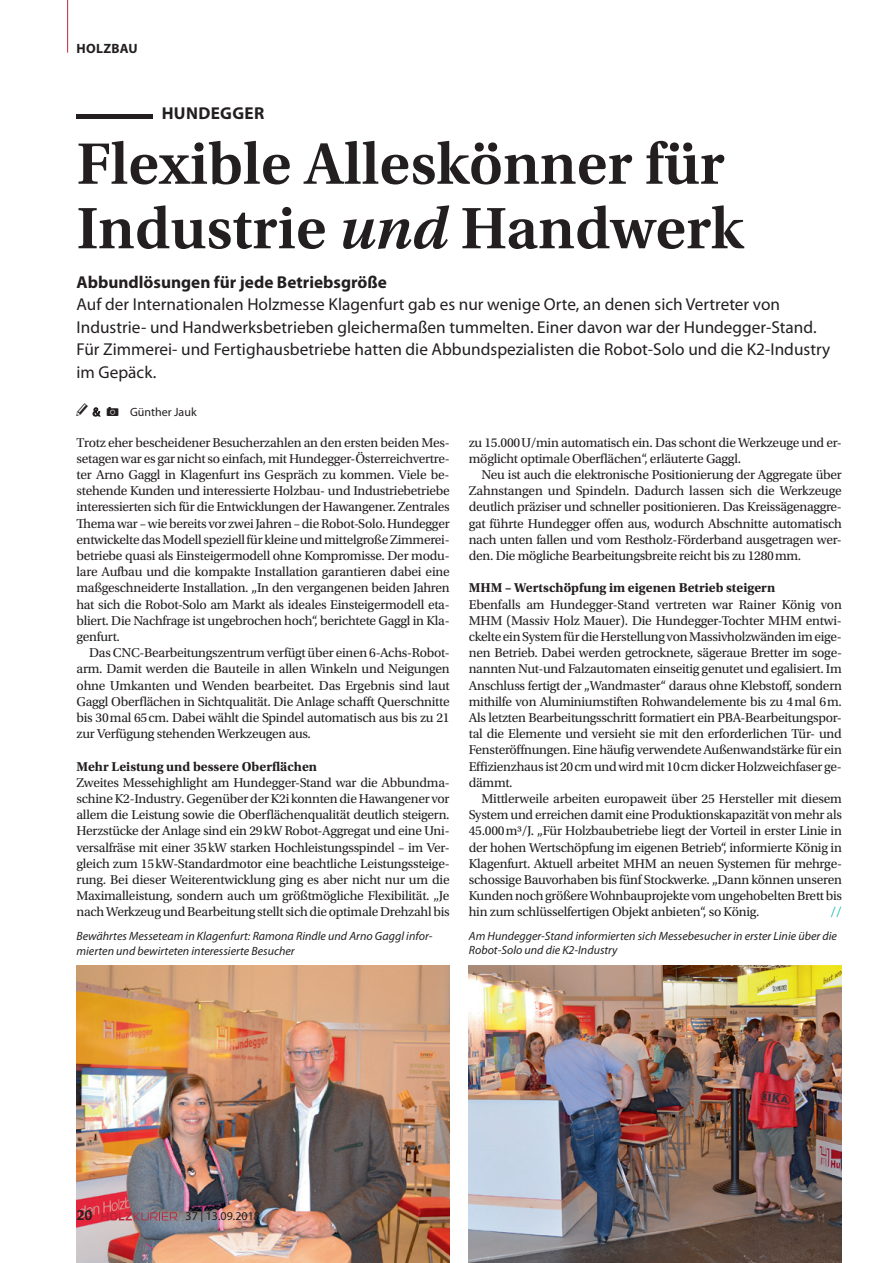
<style>
.page{position:relative;width:893px;height:1263px;background:#fff}
.page>*{position:absolute;margin:0;border:0;box-sizing:border-box;transform-origin:0 0}
.t1{font:600 61.5px/64.5px "Utopia Std";color:#231f20}
.t2{font:17.25px/22.5px "Myriad Pro";color:#231f20}
.t3{font:700 17.25px "Myriad Pro";color:#231f20}
.t4{font:700 17.25px "Myriad Pro";letter-spacing:.02em;color:#231f20}
.t5{font:600 15px "Myriad Pro";color:#231f20}
.t6{font:13.5px/16.2px "Utopia Std";letter-spacing:-.02em;color:#231f20;text-align:justify}
.t7{font:700 13.5px "Utopia Std";color:#231f20}
.t8{font:700 13.5px "Myriad Pro";color:#231f20}
.t9{font:13.5px "Utopia Std";color:#00b5ac}
.t10{font:italic 12px/14.4px "Myriad Pro";color:#231f20}
.t11{font:12px "Myriad Pro";color:#231f20}
.s1{font-style:italic}
</style>
<div class="page">
<img style="left:77px;top:965px;width:373px;height:298px">
<img style="left:469px;top:965px;width:373px;height:298px">
<svg style="left:101px;top:1212px;width:76px;height:8px"></svg>
<hr style="left:67px;top:0;width:1px;height:53px;background:#bf263a">
<svg style="left:92px;top:407px;width:9px;height:10px"></svg>
<p class="t8" style="left:77px;top:39px;width:19px">Holzbau</p>
<p class="t4" style="left:162px;top:102px;width:104px">HUNDEGGER</p>
<h1 class="t1" style="left:77px;top:132px;width:669px">Flexible Alleskönner für<br>Industrie <span class="s1">und</span> Handwerk</h1>
<p class="t3" style="left:77px;top:271px;width:312px">Abbundlösungen für jede Betriebsgröße</p>
<p class="t2" style="left:77px;top:293px;width:755px">Auf der Internationalen Holzmesse Klagenfurt gab es nur wenige Orte, an denen sich Vertreter von Industrie- und Handwerksbetrieben gleichermaßen tummelten. Einer davon war der Hundegger-Stand.<br>Für Zimmerei- und Fertighausbetriebe hatten die Abbundspezialisten die Robot-Solo und die K2-Industry im Gepäck.</p>
<p class="t11" style="left:130px;top:405px;width:68px">Günther Jauk</p>
<p class="t6" style="left:77px;top:434px;width:375px">Trotz eher bescheidener Besucherzahlen an den ersten beiden Mes&shy;setagen war es gar nicht so einfach, mit Hundegger-Österreichvertre&shy;ter Arno Gaggl in Klagenfurt ins Gespräch zu kommen. Viele be&shy;stehende Kunden und interessierte Holzbau- und Industriebetriebe interessierten sich für die Entwicklungen der Hawangener. Zentrales Thema war – wie bereits vor zwei Jahren – die Robot-Solo. Hundegger entwickelte das Modell speziell für kleine und mittelgroße Zimmerei&shy;betriebe quasi als Einsteigermodell ohne Kompromisse. Der modu&shy;lare Aufbau und die kompakte Installation garantieren dabei eine maßgeschneiderte Installation. „In den vergangenen beiden Jahren hat sich die Robot-Solo am Markt als ideales Einsteigermodell eta&shy;bliert. Die Nachfrage ist ungebrochen hoch“, berichtete Gaggl in Kla&shy;genfurt.</p>
<p class="t6" style="left:77px;top:645px;width:375px;text-indent:13px">Das CNC-Bearbeitungszentrum verfügt über einen 6-Achs-Robot&shy;arm. Damit werden die Bauteile in allen Winkeln und Neigungen ohne Umkanten und Wenden bearbeitet. Das Ergebnis sind laut Gaggl Oberflächen in Sichtqualität. Die Anlage schafft Querschnitte bis 30mal 65cm. Dabei wählt die Spindel automatisch aus bis zu 21 zur Verfügung stehenden Werkzeugen aus.</p>
<p class="t7" style="left:77px;top:758px;width:242px">Mehr Leistung und bessere Oberflächen</p>
<p class="t6" style="left:77px;top:774px;width:375px">Zweites Messehighlight am Hundegger-Stand war die Abbundma&shy;schine K2-Industry. Gegenüber der K2i konnten die Hawangener vor allem die Leistung sowie die Oberflächenqualität deutlich steigern.<br>Herzstücke der Anlage sind ein 29kW Robot-Aggregat und eine Uni&shy;versalfräse mit einer 35kW starken Hochleistungsspindel – im Ver&shy;gleich zum 15kW-Standardmotor eine beachtliche Leistungssteige&shy;rung. Bei dieser Weiterentwicklung ging es aber nicht nur um die Maximalleistung, sondern auch um größtmögliche Flexibilität. „Je nach Werkzeug und Bearbeitung stellt sich die optimale Drehzahl bis</p>
<p class="t6" style="left:469px;top:434px;width:375px">zu 15.000U/min automatisch ein. Das schont die Werkzeuge und er&shy;möglicht optimale Oberflächen“, erläuterte Gaggl.</p>
<p class="t6" style="left:469px;top:467px;width:375px;text-indent:13px">Neu ist auch die elektronische Positionierung der Aggregate über Zahnstangen und Spindeln. Dadurch lassen sich die Werkzeuge deutlich präziser und schneller positionieren. Das Kreissägenaggre&shy;gat führte Hundegger offen aus, wodurch Abschnitte automatisch nach unten fallen und vom Restholz-Förderband ausgetragen wer&shy;den. Die mögliche Bearbeitungsbreite reicht bis zu 1280mm.</p>
<p class="t7" style="left:469px;top:580px;width:308px">MHM – Wertschöpfung im eigenen Betrieb steigern</p>
<p class="t6" style="left:469px;top:596px;width:375px">Ebenfalls am Hundegger-Stand vertreten war Rainer König von MHM (Massiv Holz Mauer). Die Hundegger-Tochter MHM entwi&shy;ckelte ein System für die Herstellung von Massivholzwänden im eige&shy;nen Betrieb. Dabei werden getrocknete, sägeraue Bretter im soge&shy;nannten Nut-und Falzautomaten einseitig genutet und egalisiert. Im Anschluss fertigt der „Wandmaster“ daraus ohne Klebstoff, sondern mithilfe von Aluminiumstiften Rohwandelemente bis zu 4mal 6m.<br>Als letzten Bearbeitungsschritt formatiert ein PBA-Bearbeitungspor&shy;tal die Elemente und versieht sie mit den erforderlichen Tür- und Fensteröffnungen. Eine häufig verwendete Außenwandstärke für ein Effizienzhaus ist 20cm und wird mit 10cm dicker Holzweichfaser ge&shy;dämmt.</p>
<p class="t6" style="left:469px;top:791px;width:375px;text-indent:13px">Mittlerweile arbeiten europaweit über 25 Hersteller mit diesem System und erreichen damit eine Produktionskapazität von mehr als 45.000m3/J. „Für Holzbaubetriebe liegt der Vorteil in erster Linie in der hohen Wertschöpfung im eigenen Betrieb“, informierte König in Klagenfurt. Aktuell arbeitet MHM an neuen Systemen für mehrge&shy;schossige Bauvorhaben bis fünf Stockwerke. „Dann können unseren Kunden noch größere Wohnbauprojekte vom ungehobelten Brett bis hin zum schlüsselfertigen Objekt anbieten“, so König.</p>
<p class="t9" style="left:830px;top:905px;width:13px">//</p>
<p class="t10" style="left:77px;top:929px;width:357px">Bewährtes Messeteam in Klagenfurt: Ramona Rindle und Arno Gaggl infor&shy;mierten und bewirteten interessierte Besucher</p>
<p class="t10" style="left:469px;top:928px;width:370px">Am Hundegger-Stand informierten sich Messebesucher in erster Linie über die<br>Robot-Solo und die K2-Industry</p>
<p class="t5" style="left:77px;top:1206px;width:18px">20</p>
<p class="t11" style="left:186px;top:1209px;width:76px">37 | 13.09.2018</p>
</div>
